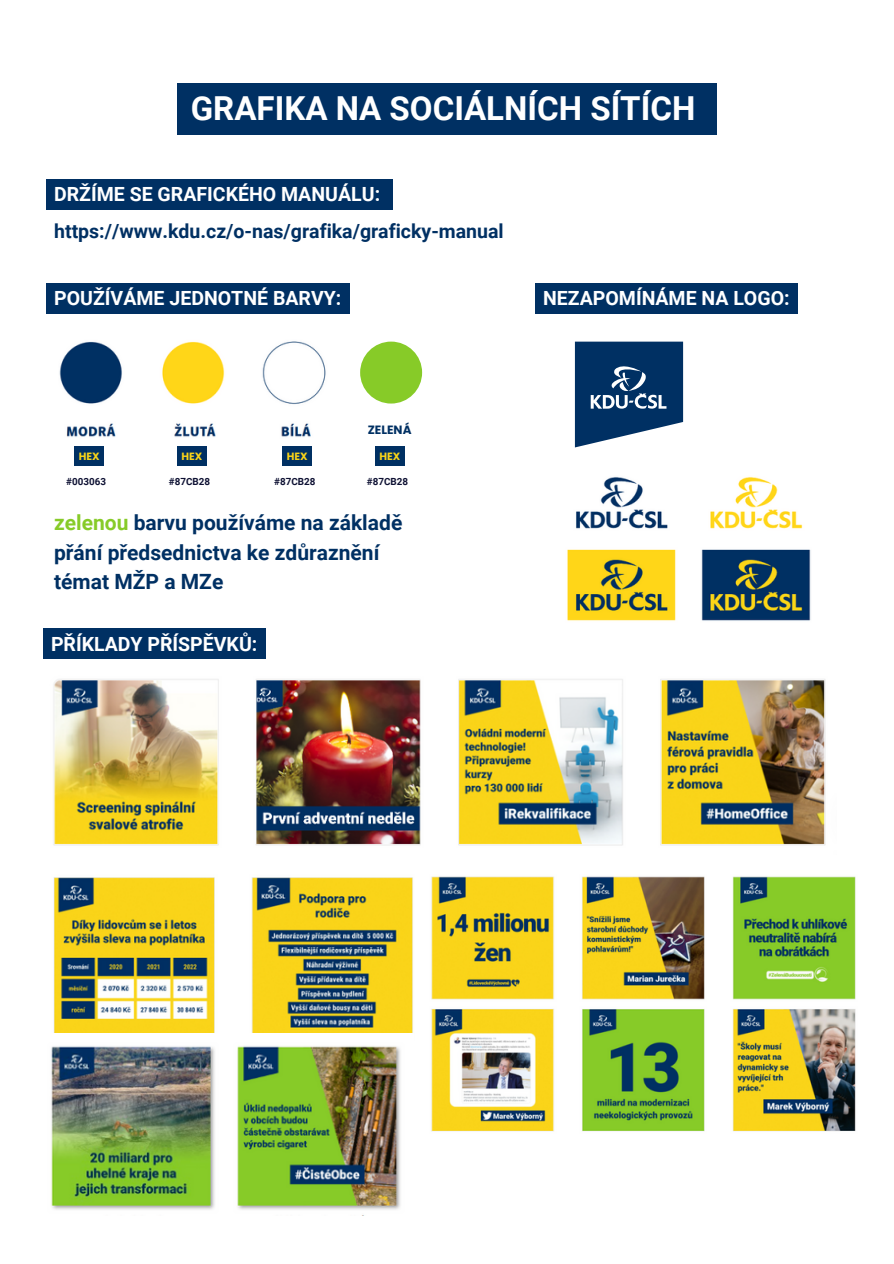
<style>
.page{position:relative;width:894px;height:1264px;background:#fff}
.page>*{position:absolute;margin:0;border:0;box-sizing:border-box;transform-origin:0 0}
.t1{font:700 33px "Roboto";color:#fff}
.t2{font:700 21px/29.2px "Roboto";color:#003063}
.t3{font:700 19.5px "Roboto";color:#fff}
.t4{font:700 19.5px "Roboto";color:#003063}
.t5{font:700 12px "Poppins";color:#003063}
.t6{font:700 10.5px "Poppins";color:#fad418}
.t7{font:700 9.9px "Roboto";color:#0e1133}
.s1{color:#87cb28}
</style>
<div class="page">
<img style="left:59px;top:341px;width:267px;height:96px">
<svg style="left:574px;top:341px;width:109px;height:106px"></svg>
<img style="left:567px;top:477px;width:244px;height:144px">
<img style="left:53px;top:679px;width:773px;height:167px">
<img style="left:53px;top:877px;width:360px;height:156px">
<img style="left:431px;top:876px;width:425px;height:255px">
<img style="left:51px;top:1046px;width:350px;height:164px">
<div style="left:360px;top:341px;width:62px;height:62px;background:#87cb28;border-radius:50%"></div>
<div style="left:177px;top:83px;width:539px;height:51px;background:#003063"></div>
<div style="left:46px;top:179px;width:347px;height:31px;background:#003063"></div>
<div style="left:46px;top:283px;width:303px;height:31px;background:#003063"></div>
<div style="left:535px;top:283px;width:262px;height:31px;background:#003063"></div>
<div style="left:43px;top:628px;width:222px;height:31px;background:#003063"></div>
<div style="left:375px;top:447px;width:30px;height:19px;background:#003063"></div>
<div style="left:75px;top:447px;width:29px;height:19px;background:#003063"></div>
<div style="left:177px;top:447px;width:30px;height:19px;background:#003063"></div>
<div style="left:282px;top:447px;width:30px;height:19px;background:#003063"></div>
<h1 class="t1" style="left:191px;top:89px;width:506px">GRAFIKA NA SOCIÁLNÍCH SÍTÍCH</h1>
<p class="t3" style="left:54px;top:183px;width:327px">DRŽÍME SE GRAFICKÉHO MANUÁLU:</p>
<p class="t4" style="left:54px;top:220px;width:451px">https://www.kdu.cz/o-nas/grafika/graficky-manual</p>
<p class="t3" style="left:54px;top:287px;width:289px">POUŽÍVÁME JEDNOTNÉ BARVY:</p>
<p class="t3" style="left:543px;top:287px;width:248px">NEZAPOMÍNÁME NA LOGO:</p>
<p class="t6" style="left:79px;top:449px;width:22px">HEX</p>
<p class="t7" style="left:66px;top:476px;width:41px">#003063</p>
<p class="t6" style="left:181px;top:449px;width:22px">HEX</p>
<p class="t7" style="left:169px;top:476px;width:43px">#87CB28</p>
<p class="t6" style="left:287px;top:449px;width:22px">HEX</p>
<p class="t7" style="left:274px;top:476px;width:43px">#87CB28</p>
<p class="t5" style="left:367px;top:422px;width:45px">ZELENÁ</p>
<p class="t6" style="left:379px;top:449px;width:22px">HEX</p>
<p class="t7" style="left:367px;top:476px;width:43px">#87CB28</p>
<p class="t2" style="left:54px;top:508px;width:349px"><span class="s1">zelenou</span> barvu používáme na základě přání předsednictva ke zdůraznění témat MŽP a MZe</p>
<p class="t3" style="left:51px;top:632px;width:208px">PŘÍKLADY PŘÍSPĚVKŮ:</p>
</div>
